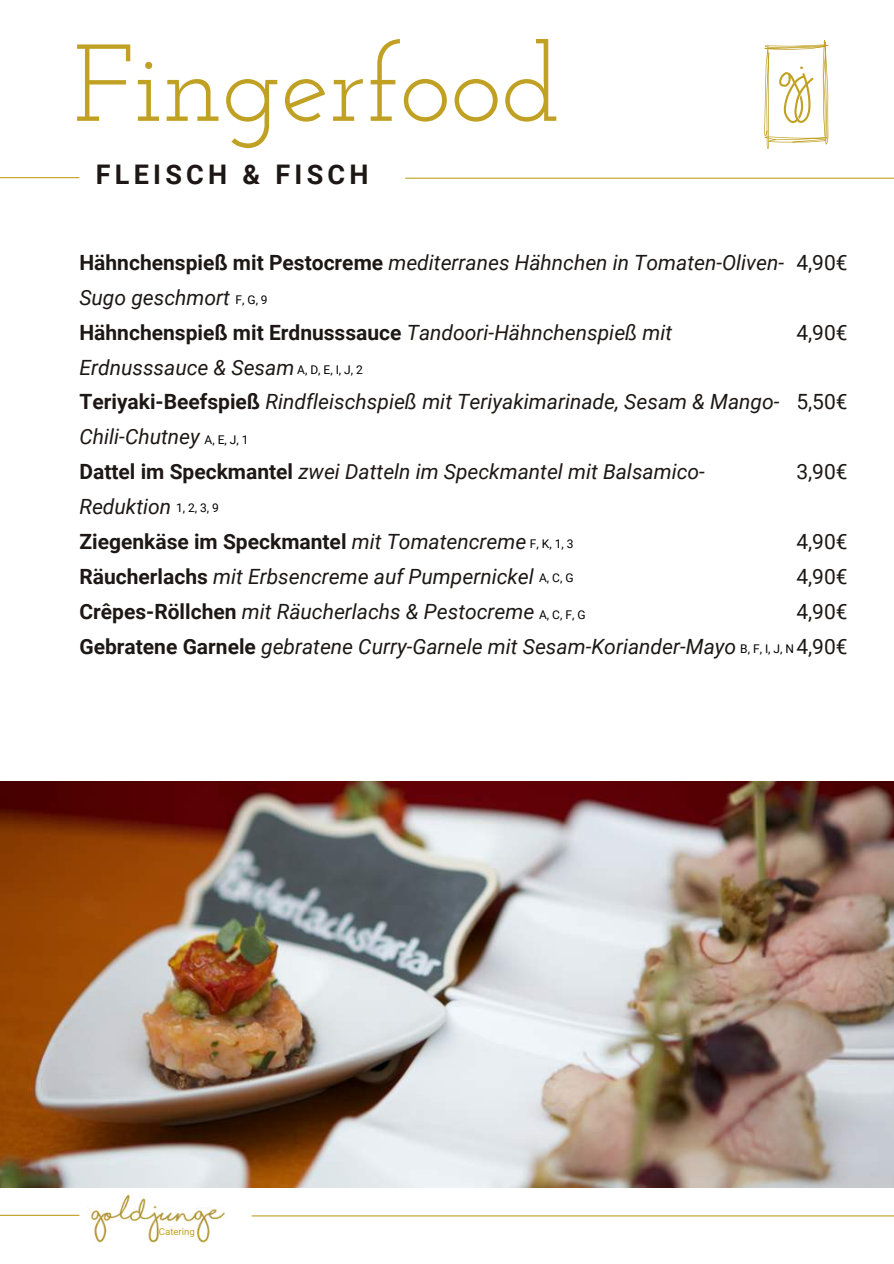
<style>
.page{position:relative;width:894px;height:1264px;background:#fff}
.page>*{position:absolute;margin:0;border:0;box-sizing:border-box;transform-origin:0 0}
.t1{font:109.05px "Josefin Slab";color:#c1a123}
.t2{font:700 27px "Roboto";letter-spacing:.16em;color:#1d1815}
.t3{font:italic 21px/34.8px "Roboto";color:#1d1815}
.t4{font:21px/34.8px "Roboto";color:#1d1815;text-align:justify}
.t5{font:12px "Roboto";color:#000}
.t6{font:9.6px "Roboto";color:#c1a123}
.s1{font-weight:700;font-style:normal}
</style>
<div class="page">
<img style="left:0;top:781px;width:893px;height:406px">
<img style="left:66px;top:1187px;width:186px;height:56px">
<svg style="left:764px;top:40px;width:64px;height:109px"></svg>
<hr style="left:0;top:1214px;width:79px;height:1px;background:#c1a123">
<hr style="left:251px;top:1215px;width:642px;height:1px;background:#c1a123">
<hr style="left:0;top:177px;width:79px;height:1px;background:#c1a123">
<hr style="left:405px;top:178px;width:488px;height:1px;background:#c1a123">
<h1 class="t1" style="left:73px;top:39px;width:488px">Fingerfood</h1>
<p class="t2" style="left:96px;top:159px;width:274px">FLEISCH &amp; FISCH</p>
<p class="t3" style="left:79px;top:245px;width:706px"><span class="s1">Hähnchenspieß mit Pestocreme</span> mediterranes Hähnchen in Tomaten-Oliven-Sugo geschmort<br><span class="s1">Hähnchenspieß mit Erdnusssauce</span> Tandoori-Hähnchenspieß mit Erdnusssauce &amp; Sesam<br><span class="s1">Teriyaki-Beefspieß</span> Rindfleischspieß mit Teriyakimarinade, Sesam &amp; Mango-Chili-Chutney<br><span class="s1">Dattel im Speckmantel</span> zwei Datteln im Speckmantel mit Balsamico-Reduktion<br><span class="s1">Ziegenkäse im Speckmantel</span> mit Tomatencreme<br><span class="s1">Räucherlachs</span> mit Erbsencreme auf Pumpernickel<br><span class="s1">Crêpes-Röllchen</span> mit Räucherlachs &amp; Pestocreme<br><span class="s1">Gebratene Garnele</span> gebratene Curry-Garnele mit Sesam-Koriander-Mayo</p>
<p class="t4" style="left:796px;top:245px;width:53px">4,90€</p>
<p class="t5" style="left:235px;top:293px;width:34px">F, G, 9</p>
<p class="t4" style="left:796px;top:315px;width:53px">4,90€</p>
<p class="t5" style="left:297px;top:362px;width:67px">A, D, E, I, J, 2</p>
<p class="t4" style="left:796px;top:385px;width:53px">5,50€</p>
<p class="t5" style="left:204px;top:433px;width:45px">A, E, J, 1</p>
<p class="t4" style="left:796px;top:454px;width:53px">3,90€</p>
<p class="t5" style="left:176px;top:501px;width:44px">1, 2, 3, 9</p>
<p class="t4" style="left:796px;top:524px;width:53px">4,90€ 4,90€ 4,90€ 4,90€</p>
<p class="t5" style="left:530px;top:536px;width:45px">F, K, 1, 3</p>
<p class="t5" style="left:539px;top:570px;width:36px">A, C, G</p>
<p class="t5" style="left:539px;top:607px;width:48px">A, C, F, G</p>
<p class="t5" style="left:740px;top:642px;width:55px">B, F, I, J, N</p>
<p class="t6" style="left:159px;top:1225px;width:37px">Catering</p>
</div>
